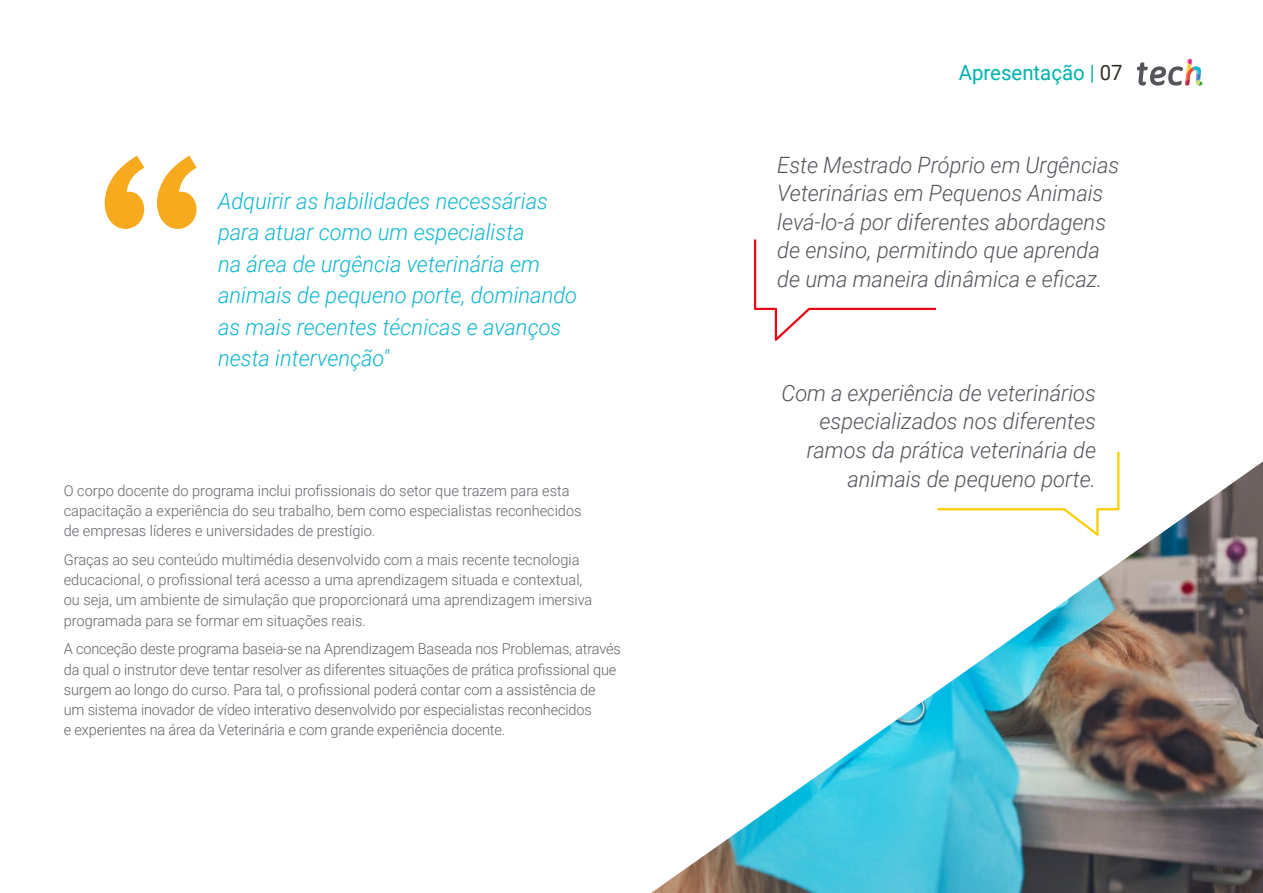
<style>
.page{position:relative;width:1263px;height:893px;background:#fff}
.page>*{position:absolute;margin:0;border:0;box-sizing:border-box;transform-origin:0 0}
.t1{font:italic 300 22.5px/28.5px "Roboto";color:#52555b;text-align:right}
.t2{font:italic 300 22.5px/31.5px "Roboto";color:#0fb6cf}
.t3{font:21px "Roboto";color:#00b2af}
.t4{font:300 15px/20.2px "Roboto";letter-spacing:-.005em;color:#61646a}
.s1{color:#312e20}
</style>
<div class="page">
<svg style="left:105px;top:156px;width:92px;height:73px"></svg>
<img style="left:651px;top:461px;width:612px;height:432px">
<svg style="left:1137px;top:59px;width:65px;height:27px"></svg>
<svg style="left:935px;top:451px;width:185px;height:88px"></svg>
<svg style="left:753px;top:239px;width:184px;height:102px"></svg>
<h1 class="t2" style="left:218px;top:184px;width:361px">Adquirir as habilidades necessárias para atuar como um especialista<br>na área de urgência veterinária em animais de pequeno porte, dominando as mais recentes técnicas e avanços nesta intervenção"</h1>
<p class="t4" style="left:64px;top:479px;width:519px">O corpo docente do programa inclui profissionais do setor que trazem para esta capacitação a experiência do seu trabalho, bem como especialistas reconhecidos de empresas líderes e universidades de prestígio.</p>
<p class="t4" style="left:64px;top:549px;width:530px">Graças ao seu conteúdo multimédia desenvolvido com a mais recente tecnologia educacional, o profissional terá acesso a uma aprendizagem situada e contextual, ou seja, um ambiente de simulação que proporcionará uma aprendizagem imersiva programada para se formar em situações reais.</p>
<p class="t4" style="left:64px;top:638px;width:559px">A conceção deste programa baseia-se na Aprendizagem Baseada nos Problemas, através da qual o instrutor deve tentar resolver as diferentes situações de prática profissional que surgem ao longo do curso. Para tal, o profissional poderá contar com a assistência de<br>um sistema inovador de vídeo interativo desenvolvido por especialistas reconhecidos<br>e experientes na área da Veterinária e com grande experiência docente.</p>
<h2 class="t3" style="left:959px;top:57px;width:165px">Apresentação | <span class="s1">07</span></h2>
<h1 class="t1" style="left:777px;top:149px;width:344px;text-align:left">Este Mestrado Próprio em Urgências Veterinárias em Pequenos Animais levá-lo-á por diferentes abordagens de ensino, permitindo que aprenda de uma maneira dinâmica e eficaz.</h1>
<h1 class="t1" style="left:781px;top:378px;width:316px">Com a experiência de veterinários especializados nos diferentes ramos da prática veterinária de animais de pequeno porte.</h1>
</div>
